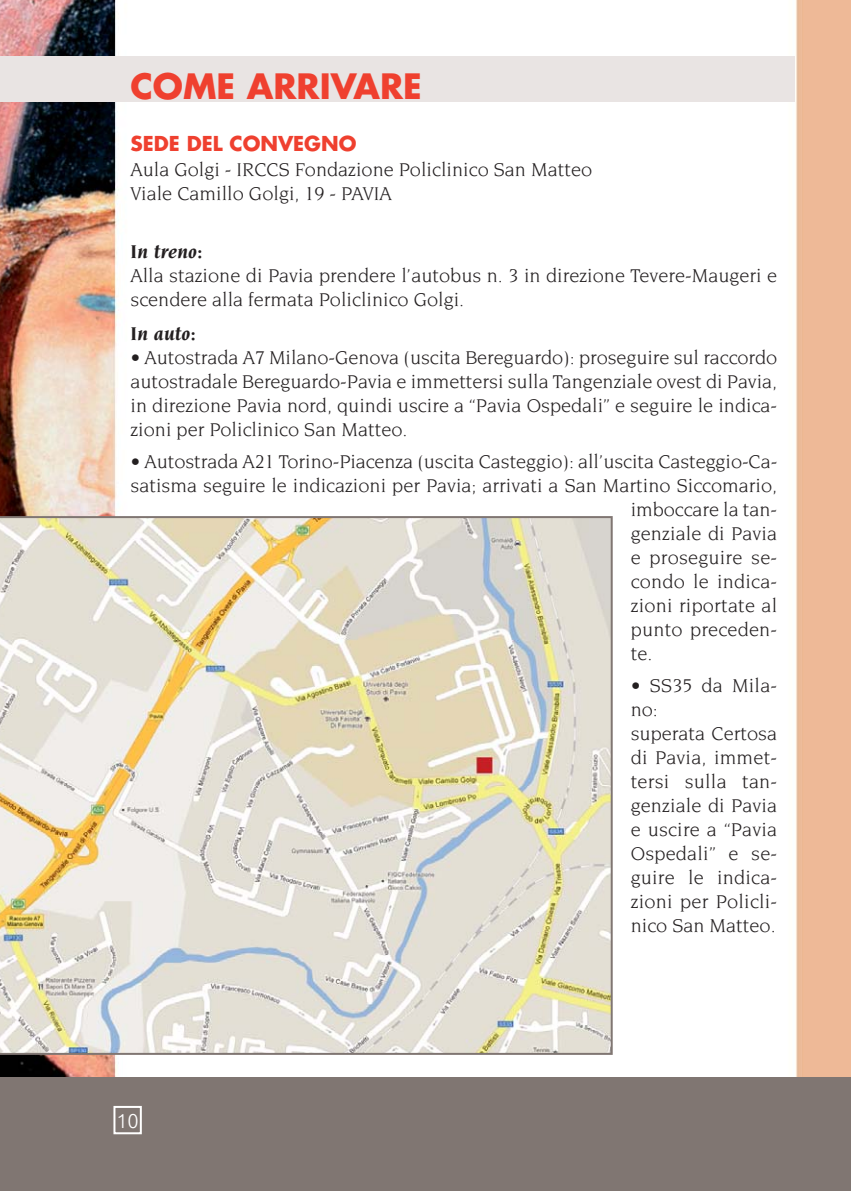
<style>
.page{position:relative;width:851px;height:1191px;background:#fff}
.page>*{position:absolute;margin:0;border:0;box-sizing:border-box;transform-origin:0 0}
.t1{font:700 34px "Futura";color:#ef402f}
.t2{font:20px/24px "Novarese";color:#231f20}
.t3{font:700 20px "Futura";color:#ef402f}
.t4{font:italic 700 20px "Novarese";color:#231f20}
.t5{font:300 20px "Ubuntu";color:#fff}
</style>
<div class="page">
<img style="left:0;top:0;width:850px;height:1077px">
<div style="left:0;top:1077px;width:850px;height:114px;background:#807672"></div>
<div style="left:0;top:57px;width:794px;height:45px;background:#e9e4e3"></div>
<div style="left:113px;top:1106px;width:29px;height:28px;border:2px solid #fff"></div>
<svg style="left:0;top:516px;width:612px;height:538px;background:#e2ddcd"></svg>
<h1 class="t1" style="left:130px;top:71px;width:293px">COME ARRIVARE</h1>
<p class="t3" style="left:130px;top:135px;width:227px">SEDE DEL CONVEGNO</p>
<p class="t2" style="left:130px;top:158px;width:463px">Aula Golgi - IRCCS Fondazione Policlinico San Matteo<br>Viale Camillo Golgi, 19 - PAVIA</p>
<p class="t4" style="left:130px;top:243px;width:74px">In treno:</p>
<p class="t2" style="left:130px;top:264px;width:648px">Alla stazione di Pavia prendere l’autobus n. 3 in direzione Tevere-Maugeri e scendere alla fermata Policlinico Golgi.</p>
<p class="t4" style="left:130px;top:325px;width:67px">In auto:</p>
<p class="t2" style="left:130px;top:346px;width:648px;text-align:justify">• Autostrada A7 Milano-Genova (uscita Bereguardo): proseguire sul raccordo autostradale Bereguardo-Pavia e immettersi sulla Tangenziale ovest di Pavia, in direzione Pavia nord, quindi uscire a “Pavia Ospedali” e seguire le indica&shy;zioni per Policlinico San Matteo.</p>
<p class="t2" style="left:130px;top:450px;width:648px">• Autostrada A21 Torino-Piacenza (uscita Casteggio): all’uscita Casteggio-Ca-</p>
<p class="t2" style="left:130px;top:474px;width:648px">satisma seguire le indicazioni per Pavia; arrivati a San Martino Siccomario,</p>
<p class="t2" style="left:630px;top:498px;width:148px">imboccare la tan-</p>
<p class="t2" style="left:630px;top:522px;width:148px">genziale di Pavia</p>
<p class="t2" style="left:630px;top:546px;width:148px">e proseguire se-</p>
<p class="t2" style="left:630px;top:570px;width:148px">condo le indica-</p>
<p class="t2" style="left:630px;top:594px;width:148px">zioni riportate al</p>
<p class="t2" style="left:630px;top:618px;width:148px">punto preceden-</p>
<p class="t2" style="left:630px;top:642px;width:23px">te.</p>
<p class="t2" style="left:630px;top:674px;width:148px">• SS35 da Mila&shy;no:<br>superata Certosa di Pavia, immet&shy;tersi sulla tan&shy;genziale di Pavia e uscire a “Pavia<br>Ospedali” e se&shy;guire le indica&shy;zioni per Policli&shy;nico San Matteo.</p>
<p class="t5" style="left:116px;top:1109px;width:24px">10</p>
</div>
